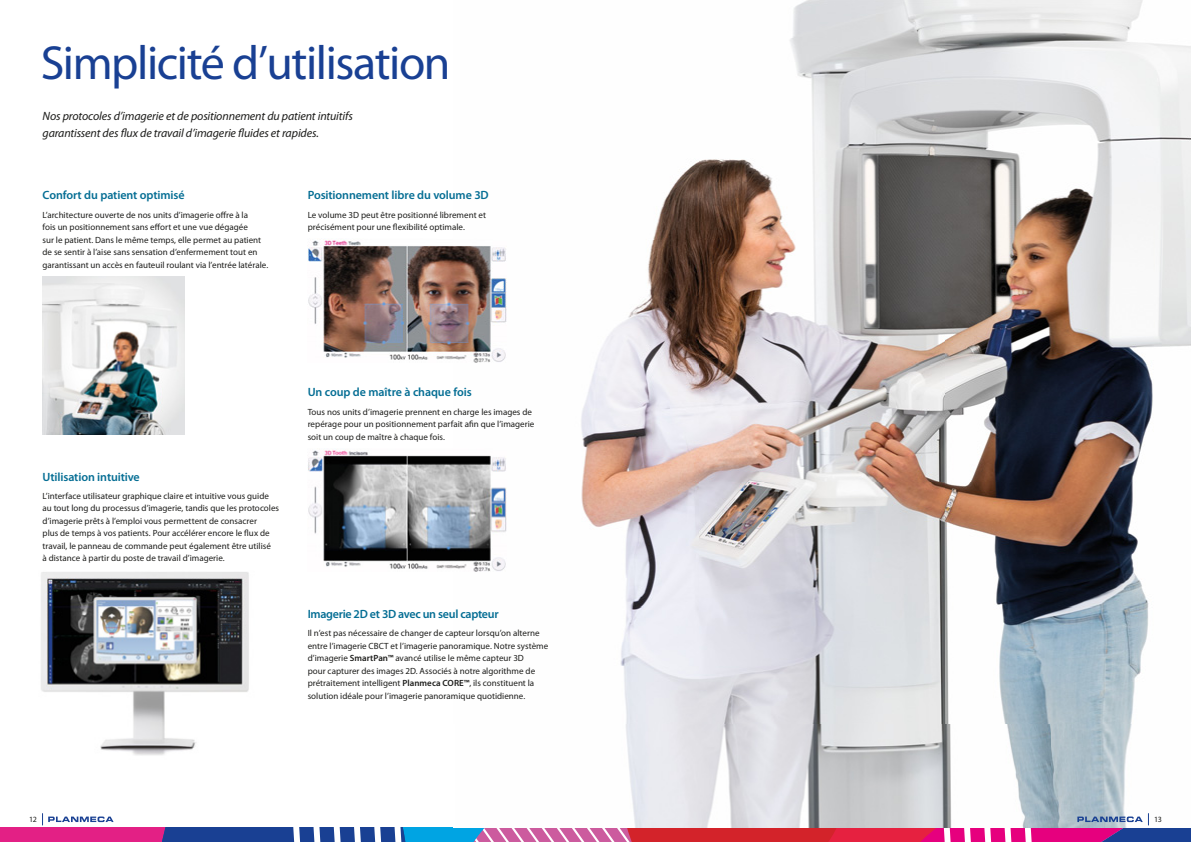
<style>
.page{position:relative;width:1191px;height:842px;background:#fff}
.page>*{position:absolute;margin:0;border:0;box-sizing:border-box;transform-origin:0 0}
.t1{font:48px "Myriad Pro";letter-spacing:-.03em;color:#194093}
.t2{font:600 12px "Myriad Pro";letter-spacing:-.01em;color:#056e94}
.t3{font:italic 12px/17px "Myriad Pro";letter-spacing:-.01em;color:#1d1d1b}
.t4{font:9px/12.5px "Myriad Pro";color:#1d1d1b}
.t5{font:8px "Myriad Pro";color:#1d1d1b}
.s1{font-weight:600}
</style>
<div class="page">
<img style="left:41px;top:572px;width:208px;height:183px">
<img style="left:506px;top:0;width:685px;height:813px">
<svg style="left:0;top:813px;width:1191px;height:29px"></svg>
<img style="left:308px;top:240px;width:198px;height:123px">
<img style="left:308px;top:450px;width:198px;height:122px">
<img style="left:43px;top:276px;width:141px;height:159px">
<h1 class="t1" style="left:41px;top:44px;width:411px">Simplicité d’utilisation</h1>
<h2 class="t3" style="left:43px;top:108px;width:312px">Nos protocoles d’imagerie et de positionnement du patient intuitifs garantissent des flux de travail d’imagerie fluides et rapides.</h2>
<h2 class="t2" style="left:43px;top:191px;width:144px">Confort du patient optimisé</h2>
<p class="t4" style="left:43px;top:209px;width:227px">L’architecture ouverte de nos units d’imagerie offre à la<br>fois un positionnement sans effort et une vue dégagée<br>sur le patient. Dans le même temps, elle permet au patient de se sentir à l’aise sans sensation d’enfermement tout en garantissant un accès en fauteuil roulant via l’entrée latérale.</p>
<h2 class="t2" style="left:308px;top:191px;width:183px">Positionnement libre du volume 3D</h2>
<p class="t4" style="left:308px;top:209px;width:180px">Le volume 3D peut être positionné librement et précisément pour une flexibilité optimale.</p>
<h2 class="t2" style="left:43px;top:472px;width:99px">Utilisation intuitive</h2>
<p class="t4" style="left:43px;top:490px;width:238px">L’interface utilisateur graphique claire et intuitive vous guide au tout long du processus d’imagerie, tandis que les protocoles d’imagerie prêts à l’emploi vous permettent de consacrer<br>plus de temps à vos patients. Pour accélérer encore le flux de travail, le panneau de commande peut également être utilisé<br>à distance à partir du poste de travail d’imagerie.</p>
<h2 class="t2" style="left:308px;top:388px;width:166px">Un coup de maître à chaque fois</h2>
<p class="t4" style="left:308px;top:406px;width:228px">Tous nos units d’imagerie prennent en charge les images de repérage pour un positionnement parfait afin que l’imagerie soit un coup de maître à chaque fois.</p>
<h2 class="t2" style="left:308px;top:610px;width:192px">Imagerie 2D et 3D avec un seul capteur</h2>
<p class="t4" style="left:308px;top:628px;width:242px">Il n’est pas nécessaire de changer de capteur lorsqu’on alterne entre l’imagerie CBCT et l’imagerie panoramique. Notre système d’imagerie <span class="s1">SmartPan™</span> avancé utilise le même capteur 3D<br>pour capturer des images 2D. Associés à notre algorithme de prétraitement intelligent <span class="s1">Planmeca CORE™</span>, ils constituent la solution idéale pour l’imagerie panoramique quotidienne.</p>
<p class="t5" style="left:29px;top:816px;width:9px">12</p>
<p class="t5" style="left:1154px;top:816px;width:9px">13</p>
</div>
